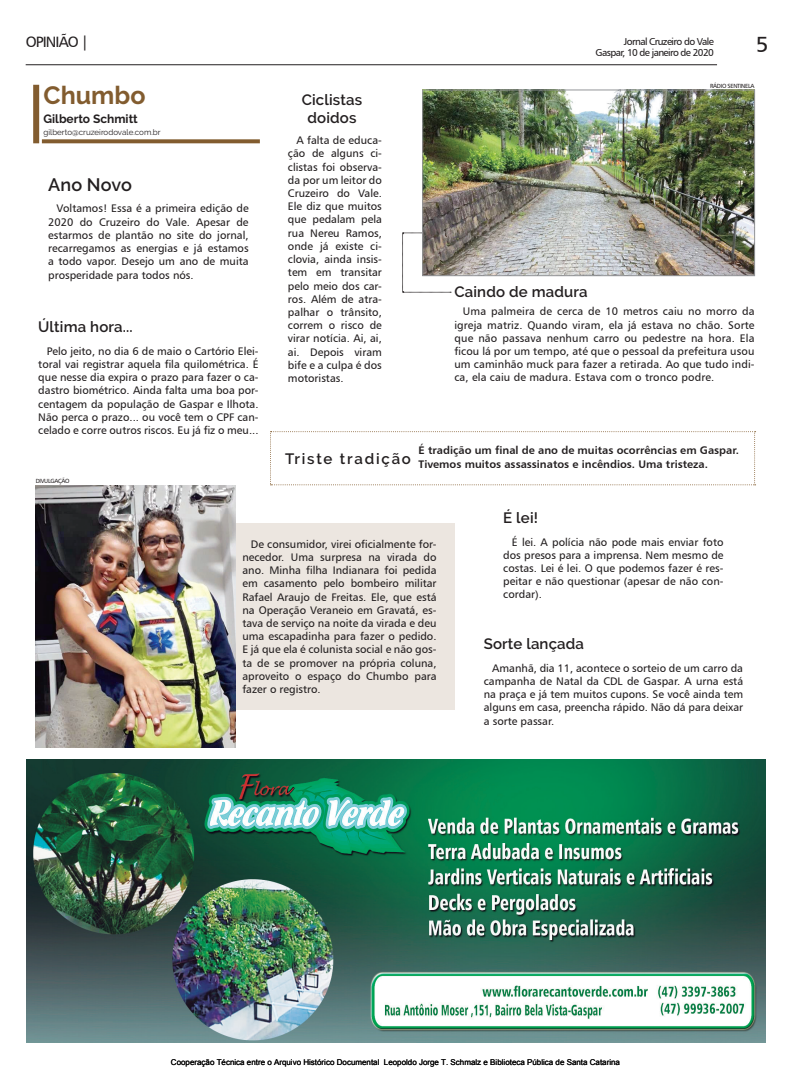
<style>
.page{position:relative;width:791px;height:1078px;background:#fff}
.page>*{position:absolute;margin:0;border:0;box-sizing:border-box;transform-origin:0 0}
.t1{font:700 25px "Raleway";color:#825c2f}
.t2{font:22px "Humanist 777 BT Roman B";color:#231f20}
.t3{font:600 18px "Raleway";letter-spacing:.005em;color:#231f20}
.t4{font:600 15px/18px "Raleway";letter-spacing:.01em;color:#231f20;text-align:center}
.t5{font:600 15px "Raleway";letter-spacing:.12em;color:#231f20}
.t6{font:15px "Humanist 777 BT Roman B";letter-spacing:-.06em;color:#231f20}
.t7{font:700 12px "Raleway";color:#231f20}
.t8{font:11px/13.2px "Humanist 777 BT Roman B";color:#231f20;text-align:justify}
.t9{font:11px/13.2px "Humanist 777 BT Bold B";color:#231f20}
.t10{font:10px/11px "Humanist 777 BT Roman B";letter-spacing:-.06em;color:#231f20;text-align:right}
.t11{font:8px "Arial";color:#000}
.t12{font:8px "Raleway";color:#231f20}
.t13{font:6px "Humanist 777 BT Roman B";letter-spacing:-.05em;color:#231f20}
</style>
<div class="page">
<hr style="left:26px;top:64px;width:691px;height:1px;background:#231f20">
<img style="left:26px;top:759px;width:739px;height:282px">
<svg style="left:42px;top:139px;width:218px;height:4px"></svg>
<div style="left:33px;top:85px;width:6px;height:58px;background:#825c2f"></div>
<svg style="left:402px;top:232px;width:49px;height:61px"></svg>
<img style="left:424px;top:92px;width:329px;height:182px">
<div style="left:422px;top:90px;width:333px;height:186px;border:1px solid #939598"></div>
<div style="left:216px;top:523px;width:238px;height:186px;background:#ece6e0"></div>
<svg style="left:270px;top:431px;width:486px;height:54px"></svg>
<img style="left:36px;top:485px;width:200px;height:262px">
<h3 class="t6" style="left:26px;top:33px;width:65px">OPINIÃO |</h3>
<p class="t10" style="left:596px;top:36px;width:120px">Jornal Cruzeiro do Vale<br>Gaspar, 10 de janeiro de 2020</p>
<h2 class="t2" style="left:756px;top:31px;width:14px">5</h2>
<h1 class="t1" style="left:44px;top:81px;width:103px">Chumbo</h1>
<p class="t7" style="left:43px;top:112px;width:96px">Gilberto Schmitt</p>
<p class="t12" style="left:43px;top:127px;width:119px">gilberto@cruzeirodovale.com.br</p>
<h3 class="t3" style="left:48px;top:174px;width:85px">Ano Novo</h3>
<p class="t8" style="left:48px;top:202px;width:202px;text-indent:9px">Voltamos! Essa é a primeira edição de 2020 do Cruzeiro do Vale. Apesar de estarmos de plantão no site do jornal, recarregamos as energias e já estamos a todo vapor. Desejo um ano de muita prosperidade para todos nós.</p>
<h3 class="t4" style="left:38px;top:318px;width:96px">Última hora...</h3>
<p class="t8" style="left:38px;top:344px;width:222px;text-indent:9px">Pelo jeito, no dia 6 de maio o Cartório Elei&shy;toral vai registrar aquela fila quilométrica. É que nesse dia expira o prazo para fazer o ca&shy;dastro biométrico. Ainda falta uma boa por&shy;centagem da população de Gaspar e Ilhota.<br>Não perca o prazo... ou você tem o CPF can&shy;celado e corre outros riscos. Eu já fiz o meu...</p>
<p class="t13" style="left:36px;top:477px;width:35px">DIVULGAÇÃO</p>
<h3 class="t4" style="left:302px;top:91px;width:62px">Ciclistas doidos</h3>
<p class="t8" style="left:288px;top:133px;width:95px;text-indent:9px">A falta de educa&shy;ção de alguns ci&shy;clistas foi observa&shy;da por um leitor do Cruzeiro do Vale.<br>Ele diz que muitos que pedalam pela rua Nereu Ramos, onde já existe ci&shy;clovia, ainda insis&shy;tem em transitar pelo meio dos car&shy;ros. Além de atra&shy;palhar o trânsito, correm o risco de virar notícia. Ai, ai, ai. Depois viram bife e a culpa é dos motoristas.</p>
<h3 class="t4" style="left:454px;top:282px;width:135px">Caindo de madura</h3>
<p class="t13" style="left:710px;top:82px;width:46px">RÁDIO SENTINELA</p>
<p class="t8" style="left:454px;top:304px;width:302px;text-indent:9px">Uma palmeira de cerca de 10 metros caiu no morro da igreja matriz. Quando viram, ela já estava no chão. Sorte que não passava nenhum carro ou pedestre na hora. Ela ficou lá por um tempo, até que o pessoal da prefeitura usou um caminhão muck para fazer a retirada. Ao que tudo indi&shy;ca, ela caiu de madura. Estava com o tronco podre.</p>
<h3 class="t5" style="left:285px;top:449px;width:127px">Triste tradição</h3>
<p class="t9" style="left:419px;top:443px;width:322px">É tradição um final de ano de muitas ocorrências em Gaspar.<br>Tivemos muitos assassinatos e incêndios. Uma tristeza.</p>
<h3 class="t4" style="left:503px;top:508px;width:36px">É lei!</h3>
<p class="t8" style="left:242px;top:537px;width:196px;text-indent:9px">De consumidor, virei oficialmente for&shy;necedor. Uma surpresa na virada do ano. Minha filha Indianara foi pedida em casamento pelo bombeiro militar Rafael Araujo de Freitas. Ele, que está na Operação Veraneio em Gravatá, es&shy;tava de serviço na noite da virada e deu uma escapadinha para fazer o pedido.<br>E já que ela é colunista social e não gos&shy;ta de se promover na própria coluna, aproveito o espaço do Chumbo para fazer o registro.</p>
<p class="t8" style="left:503px;top:535px;width:222px;text-indent:9px">É lei. A polícia não pode mais enviar foto dos presos para a imprensa. Nem mesmo de costas. Lei é lei. O que podemos fazer é res&shy;peitar e não questionar (apesar de não con&shy;cordar).</p>
<h3 class="t4" style="left:484px;top:635px;width:102px">Sorte lançada</h3>
<p class="t8" style="left:484px;top:661px;width:261px;text-indent:9px">Amanhã, dia 11, acontece o sorteio de um carro da campanha de Natal da CDL de Gaspar. A urna está na praça e já tem muitos cupons. Se você ainda tem alguns em casa, preencha rápido. Não dá para deixar a sorte passar.</p>
<p class="t11" style="left:171px;top:1056px;width:210px">Cooperação Técnica entre o Arquivo Histórico Documental</p>
<p class="t11" style="left:384px;top:1056px;width:238px">Leopoldo Jorge T. Schmalz e Biblioteca Pública de Santa Catarina</p>
</div>
